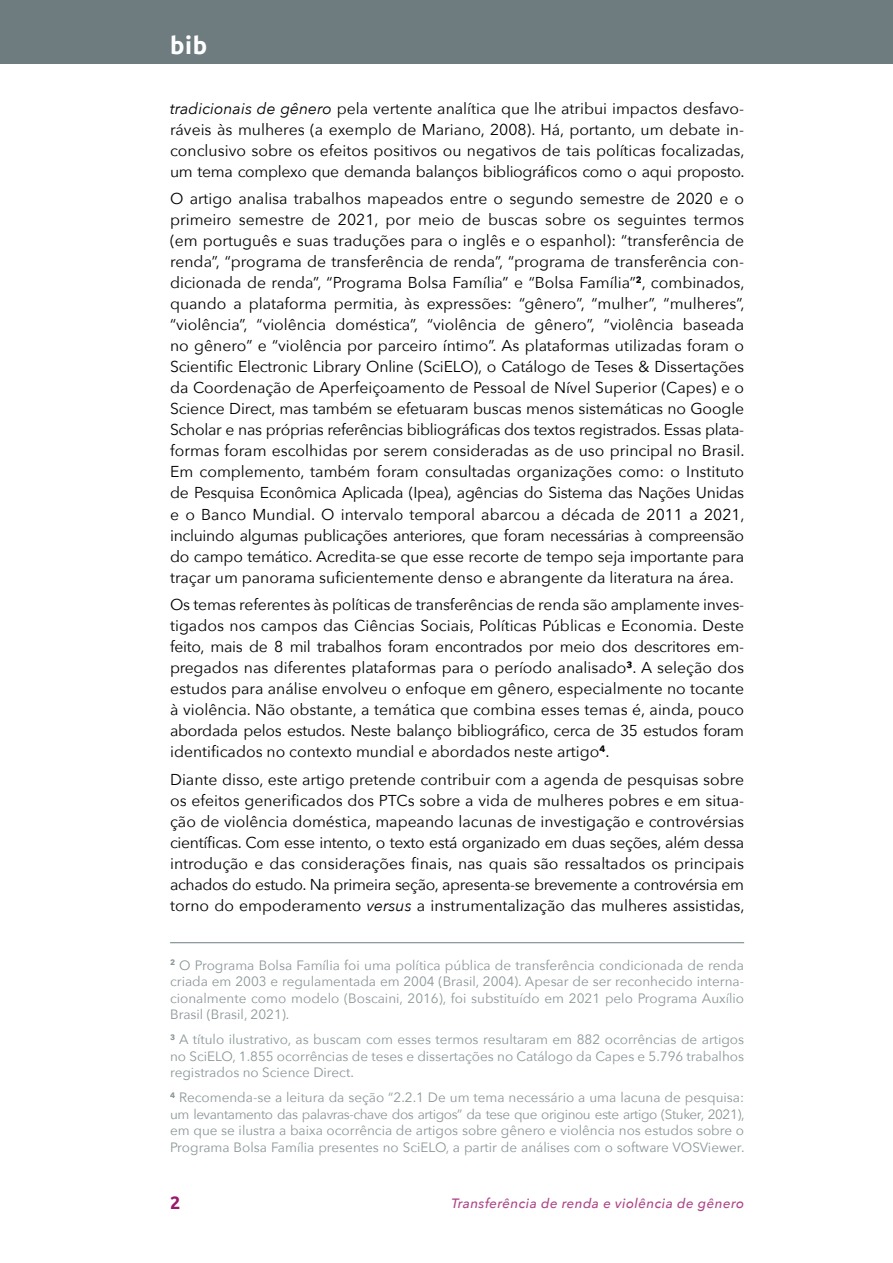
<style>
.page{position:relative;width:893px;height:1263px;background:#fff}
.page>*{position:absolute;margin:0;border:0;box-sizing:border-box;transform-origin:0 0}
.t1{font:700 24px "Ubuntu";color:#fff}
.t2{font:700 18px "Ubuntu";color:#99196a}
.t3{font:15.75px/21px "Avenir Next";color:#000;text-align:justify}
.t4{font:13.5px/16.5px "Avenir Next";color:#8b9698;text-align:justify}
.t5{font:italic 500 13.5px "Avenir Next";letter-spacing:.03em;color:#ad4788}
.s1{font-style:italic}
</style>
<div class="page">
<div style="left:0;top:0;width:893px;height:64px;background:#6e7c7f"></div>
<hr style="left:170px;top:942px;width:574px;height:1px;background:#6e7c7f">
<h1 class="t1" style="left:170px;top:31px;width:39px">bib</h1>
<p class="t3" style="left:170px;top:97px;width:576px"><span class="s1">tradicionais de gênero</span> pela vertente analítica que lhe atribui impactos desfavo&shy;ráveis às mulheres (a exemplo de Mariano, 2008). Há, portanto, um debate in&shy;conclusivo sobre os efeitos positivos ou negativos de tais políticas focalizadas, um tema complexo que demanda balanços bibliográficos como o aqui proposto.</p>
<p class="t3" style="left:170px;top:187px;width:576px">O artigo analisa trabalhos mapeados entre o segundo semestre de 2020 e o primeiro semestre de 2021, por meio de buscas sobre os seguintes termos (em português e suas traduções para o inglês e o espanhol): “transferência de renda”, “programa de transferência de renda”, “programa de transferência con&shy;dicionada de renda”, “Programa Bolsa Família” e “Bolsa Família”<sup>2</sup>, combinados, quando a plataforma permitia, às expressões: “gênero”, “mulher”, “mulheres”, “violência”, “violência doméstica”, “violência de gênero”, “violência baseada no gênero” e “violência por parceiro íntimo”. As plataformas utilizadas foram o Scientific Electronic Library Online (SciELO), o Catálogo de Teses &amp; Dissertações da Coordenação de Aperfeiçoamento de Pessoal de Nível Superior (Capes) e o Science Direct, mas também se efetuaram buscas menos sistemáticas no Google Scholar e nas próprias referências bibliográficas dos textos registrados. Essas plata&shy;formas foram escolhidas por serem consideradas as de uso principal no Brasil.<br>Em complemento, também foram consultadas organizações como: o Instituto de Pesquisa Econômica Aplicada (Ipea), agências do Sistema das Nações Unidas e o Banco Mundial. O intervalo temporal abarcou a década de 2011 a 2021, incluindo algumas publicações anteriores, que foram necessárias à compreensão do campo temático. Acredita-se que esse recorte de tempo seja importante para traçar um panorama suficientemente denso e abrangente da literatura na área.</p>
<p class="t3" style="left:170px;top:593px;width:576px">Os temas referentes às políticas de transferências de renda são amplamente inves&shy;tigados nos campos das Ciências Sociais, Políticas Públicas e Economia. Deste feito, mais de 8 mil trabalhos foram encontrados por meio dos descritores em&shy;pregados nas diferentes plataformas para o período analisado<sup>3</sup>. A seleção dos estudos para análise envolveu o enfoque em gênero, especialmente no tocante à violência. Não obstante, a temática que combina esses temas é, ainda, pouco abordada pelos estudos. Neste balanço bibliográfico, cerca de 35 estudos foram identificados no contexto mundial e abordados neste artigo<sup>4</sup>.</p>
<p class="t3" style="left:170px;top:768px;width:576px">Diante disso, este artigo pretende contribuir com a agenda de pesquisas sobre os efeitos generificados dos PTCs sobre a vida de mulheres pobres e em situa&shy;ção de violência doméstica, mapeando lacunas de investigação e controvérsias científicas. Com esse intento, o texto está organizado em duas seções, além dessa introdução e das considerações finais, nas quais são ressaltados os principais achados do estudo. Na primeira seção, apresenta-se brevemente a controvérsia em torno do empoderamento <span class="s1">versus</span> a instrumentalização das mulheres assistidas,</p>
<p class="t4" style="left:170px;top:956px;width:576px"><sup>2</sup> O Programa Bolsa Família foi uma política pública de transferência condicionada de renda criada em 2003 e regulamentada em 2004 (Brasil, 2004). Apesar de ser reconhecido interna&shy;cionalmente como modelo (Boscaini, 2016), foi substituído em 2021 pelo Programa Auxílio Brasil (Brasil, 2021).</p>
<p class="t4" style="left:170px;top:1031px;width:576px"><sup>3</sup> A título ilustrativo, as buscam com esses termos resultaram em 882 ocorrências de artigos no SciELO, 1.855 ocorrências de teses e dissertações no Catálogo da Capes e 5.796 trabalhos registrados no Science Direct.</p>
<p class="t4" style="left:170px;top:1089px;width:576px"><sup>4</sup> Recomenda-se a leitura da seção “2.2.1 De um tema necessário a uma lacuna de pesquisa: um levantamento das palavras-chave dos artigos” da tese que originou este artigo (Stuker, 2021), em que se ilustra a baixa ocorrência de artigos sobre gênero e violência nos estudos sobre o Programa Bolsa Família presentes no SciELO, a partir de análises com o software VOSViewer.</p>
<p class="t2" style="left:170px;top:1191px;width:12px">2</p>
<p class="t5" style="left:451px;top:1192px;width:294px">Transferência de renda e violência de gênero</p>
</div>
